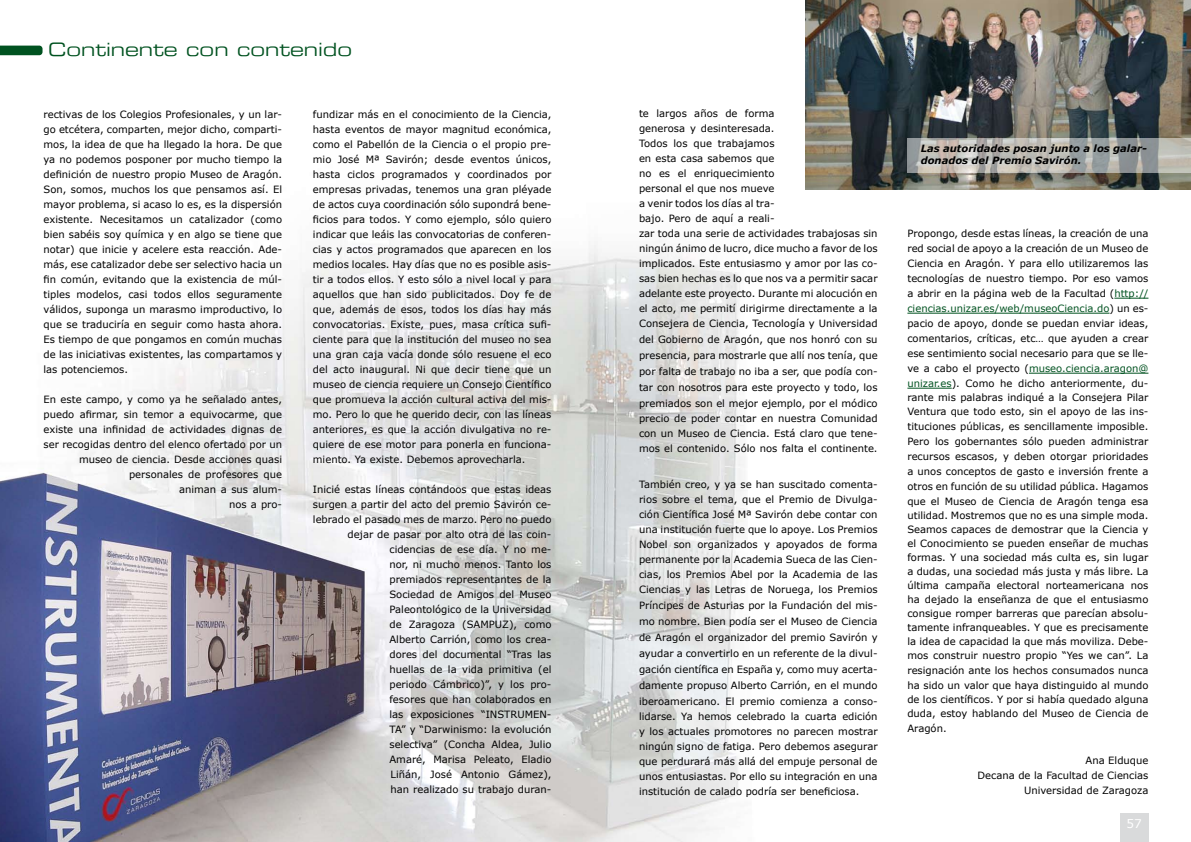
<style>
.page{position:relative;width:1191px;height:842px;background:#fff}
.page>*{position:absolute;margin:0;border:0;box-sizing:border-box;transform-origin:0 0}
.t1{font:18px "Eurostile Extended Two";color:#005220}
.t2{font:12px "Verdana";color:#fff}
.t3{font:10px/15px "Verdana";color:#000;text-align:justify}
.t4{font:italic 700 10px/12px "Verdana";color:#000}
.s1{color:#005220}
</style>
<div class="page">
<img style="left:0;top:45px;width:1191px;height:797px">
<svg style="left:0;top:46px;width:43px;height:9px"></svg>
<hr style="left:1114px;top:298px;width:34px;height:1px;background:#005220">
<hr style="left:907px;top:313px;width:202px;height:1px;background:#005220">
<hr style="left:1029px;top:373px;width:119px;height:1px;background:#005220">
<hr style="left:907px;top:388px;width:44px;height:1px;background:#005220">
<img style="left:805px;top:0;width:386px;height:189px">
<svg style="left:907px;top:138px;width:284px;height:35px;background:#b3b3ae"></svg>
<h1 class="t1" style="left:48px;top:37px;width:305px">Continente con contenido</h1>
<p class="t3" style="left:44px;top:107px;width:240px">rectivas de los Colegios Profesionales, y un lar&shy;go etcétera, comparten, mejor dicho, comparti&shy;mos, la idea de que ha llegado la hora. De que ya no podemos posponer por mucho tiempo la definición de nuestro propio Museo de Aragón.<br>Son, somos, muchos los que pensamos así. El mayor problema, si acaso lo es, es la dispersión existente. Necesitamos un catalizador (como bien sabéis soy química y en algo se tiene que notar) que inicie y acelere esta reacción. Ade&shy;más, ese catalizador debe ser selectivo hacia un fin común, evitando que la existencia de múl&shy;tiples modelos, casi todos ellos seguramente válidos, suponga un marasmo improductivo, lo que se traduciría en seguir como hasta ahora.<br>Es tiempo de que pongamos en común muchas de las iniciativas existentes, las compartamos y las potenciemos.</p>
<p class="t3" style="left:44px;top:392px;width:240px;text-align:right">En este campo, y como ya he señalado antes, puedo afirmar, sin temor a equivocarme, que existe una infinidad de actividades dignas de ser recogidas dentro del elenco ofertado por un museo de ciencia. Desde acciones quasi personales de profesores que<br>animan a sus alum-<br>nos a pro-</p>
<p class="t3" style="left:313px;top:107px;width:240px">fundizar más en el conocimiento de la Ciencia, hasta eventos de mayor magnitud económica, como el Pabellón de la Ciencia o el propio pre&shy;mio José Mª Savirón; desde eventos únicos, hasta ciclos programados y coordinados por empresas privadas, tenemos una gran pléyade de actos cuya coordinación sólo supondrá bene&shy;ficios para todos. Y como ejemplo, sólo quiero indicar que leáis las convocatorias de conferen&shy;cias y actos programados que aparecen en los medios locales. Hay días que no es posible asis&shy;tir a todos ellos. Y esto sólo a nivel local y para aquellos que han sido publicitados. Doy fe de que, además de esos, todos los días hay más convocatorias. Existe, pues, masa crítica sufi&shy;ciente para que la institución del museo no sea una gran caja vacía donde sólo resuene el eco del acto inaugural. Ni que decir tiene que un museo de ciencia requiere un Consejo Científico que promueva la acción cultural activa del mis&shy;mo. Pero lo que he querido decir, con las líneas anteriores, es que la acción divulgativa no re&shy;quiere de ese motor para ponerla en funciona&shy;miento. Ya existe. Debemos aprovecharla.</p>
<p class="t3" style="left:313px;top:482px;width:240px;text-align:right">Inicié estas líneas contándoos que estas ideas surgen a partir del acto del premio Savirón ce&shy;lebrado el pasado mes de marzo. Pero no puedo dejar de pasar por alto otra de las coin&shy;cidencias de ese día. Y no me-<br>nor, ni mucho menos. Tanto los<br>premiados representantes de la<br>Sociedad de Amigos del Museo<br>Paleontológico de la Universidad<br>de Zaragoza (SAMPUZ), como<br>Alberto Carrión, como los crea-<br>dores del documental “Tras las<br>huellas de la vida primitiva (el<br>periodo Cámbrico)”, y los pro-<br>fesores que han colaborados en<br>las exposiciones “INSTRUMEN-<br>TA” y “Darwinismo: la evolución<br>selectiva” (Concha Aldea, Julio<br>Amaré, Marisa Peleato, Eladio<br>Liñán, José Antonio Gámez),<br>han realizado su trabajo duran-</p>
<p class="t3" style="left:639px;top:105px;width:240px;text-align:left">te largos años de forma<br>generosa y desinteresada.<br>Todos los que trabajamos<br>en esta casa sabemos que<br>no es el enriquecimiento<br>personal el que nos mueve<br>a venir todos los días al tra-<br>bajo. Pero de aquí a reali-<br>zar toda una serie de actividades trabajosas sin ningún ánimo de lucro, dice mucho a favor de los implicados. Este entusiasmo y amor por las co&shy;sas bien hechas es lo que nos va a permitir sacar adelante este proyecto. Durante mi alocución en el acto, me permití dirigirme directamente a la Consejera de Ciencia, Tecnología y Universidad</p>
<p class="t3" style="left:639px;top:331px;width:240px;line-height:16px">del Gobierno de Aragón, que nos honró con su presencia, para mostrarle que allí nos tenía, que por falta de trabajo no iba a ser, que podía con&shy;tar con nosotros para este proyecto y todo, los premiados son el mejor ejemplo, por el módico</p>
<p class="t3" style="left:639px;top:410px;width:240px">precio de poder contar en nuestra Comunidad con un Museo de Ciencia. Está claro que tene&shy;mos el contenido. Sólo nos falta el continente.</p>
<p class="t3" style="left:639px;top:476px;width:240px">También creo, y ya se han suscitado comenta&shy;rios sobre el tema, que el Premio de Divulga&shy;ción Científica José Mª Savirón debe contar con una institución fuerte que lo apoye. Los Premios Nobel son organizados y apoyados de forma permanente por la Academia Sueca de las Cien&shy;cias, los Premios Abel por la Academia de las Ciencias y las Letras de Noruega, los Premios</p>
<p class="t3" style="left:639px;top:596px;width:240px;line-height:16px">Príncipes de Asturias por la Fundación del mis&shy;mo nombre. Bien podía ser el Museo de Ciencia de Aragón el organizador del premio Savirón y ayudar a convertirlo en un referente de la divul&shy;gación científica en España y, como muy acerta&shy;damente propuso Alberto Carrión, en el mundo iberoamericano. El premio comienza a conso-</p>
<p class="t3" style="left:639px;top:708px;width:240px">lidarse. Ya hemos celebrado la cuarta edición y los actuales promotores no parecen mostrar ningún signo de fatiga. Pero debemos asegurar que perdurará más allá del empuje personal de unos entusiastas. Por ello su integración en una institución de calado podría ser beneficiosa.</p>
<p class="t4" style="left:920px;top:142px;width:228px">Las autoridades posan junto a los galar&shy;donados del Premio Savirón.</p>
<p class="t3" style="left:907px;top:226px;width:242px">Propongo, desde estas líneas, la creación de una red social de apoyo a la creación de un Museo de Ciencia en Aragón. Y para ello utilizaremos las tecnologías de nuestro tiempo. Por eso vamos a abrir en la página web de la Facultad (<span class="s1">http:// ciencias.unizar.es/web/museoCiencia.do</span>) un es&shy;pacio de apoyo, donde se puedan enviar ideas, comentarios, críticas, etc… que ayuden a crear ese sentimiento social necesario para que se lle&shy;ve a cabo el proyecto (<span class="s1">museo.ciencia.aragon@ unizar.es</span>). Como he dicho anteriormente, du-</p>
<p class="t3" style="left:907px;top:390px;width:242px;line-height:14px">rante mis palabras indiqué a la Consejera Pilar<br>Ventura que todo esto, sin el apoyo de las ins-</p>
<p class="t3" style="left:907px;top:419px;width:242px">tituciones públicas, es sencillamente imposible.<br>Pero los gobernantes sólo pueden administrar recursos escasos, y deben otorgar prioridades a unos conceptos de gasto e inversión frente a otros en función de su utilidad pública. Hagamos que el Museo de Ciencia de Aragón tenga esa</p>
<p class="t3" style="left:907px;top:508px;width:242px;line-height:14px">utilidad. Mostremos que no es una simple moda.<br>Seamos capaces de demostrar que la Ciencia y el Conocimiento se pueden enseñar de muchas formas. Y una sociedad más culta es, sin lugar a dudas, una sociedad más justa y más libre. La última campaña electoral norteamericana nos ha dejado la enseñanza de que el entusiasmo consigue romper barreras que parecían absolu&shy;tamente infranqueables. Y que es precisamente la idea de capacidad la que más moviliza. Debe&shy;mos construir nuestro propio “Yes we can”. La</p>
<p class="t3" style="left:907px;top:663px;width:242px">resignación ante los hechos consumados nunca ha sido un valor que haya distinguido al mundo</p>
<p class="t3" style="left:907px;top:692px;width:242px;line-height:14px">de los científicos. Y por si había quedado alguna duda, estoy hablando del Museo de Ciencia de</p>
<p class="t3" style="left:907px;top:721px;width:41px">Aragón.</p>
<p class="t3" style="left:977px;top:753px;width:172px;text-align:right">Ana Elduque<br>Decana de la Facultad de Ciencias<br>Universidad de Zaragoza</p>
<p class="t2" style="left:1126px;top:816px;width:17px">57</p>
</div>
